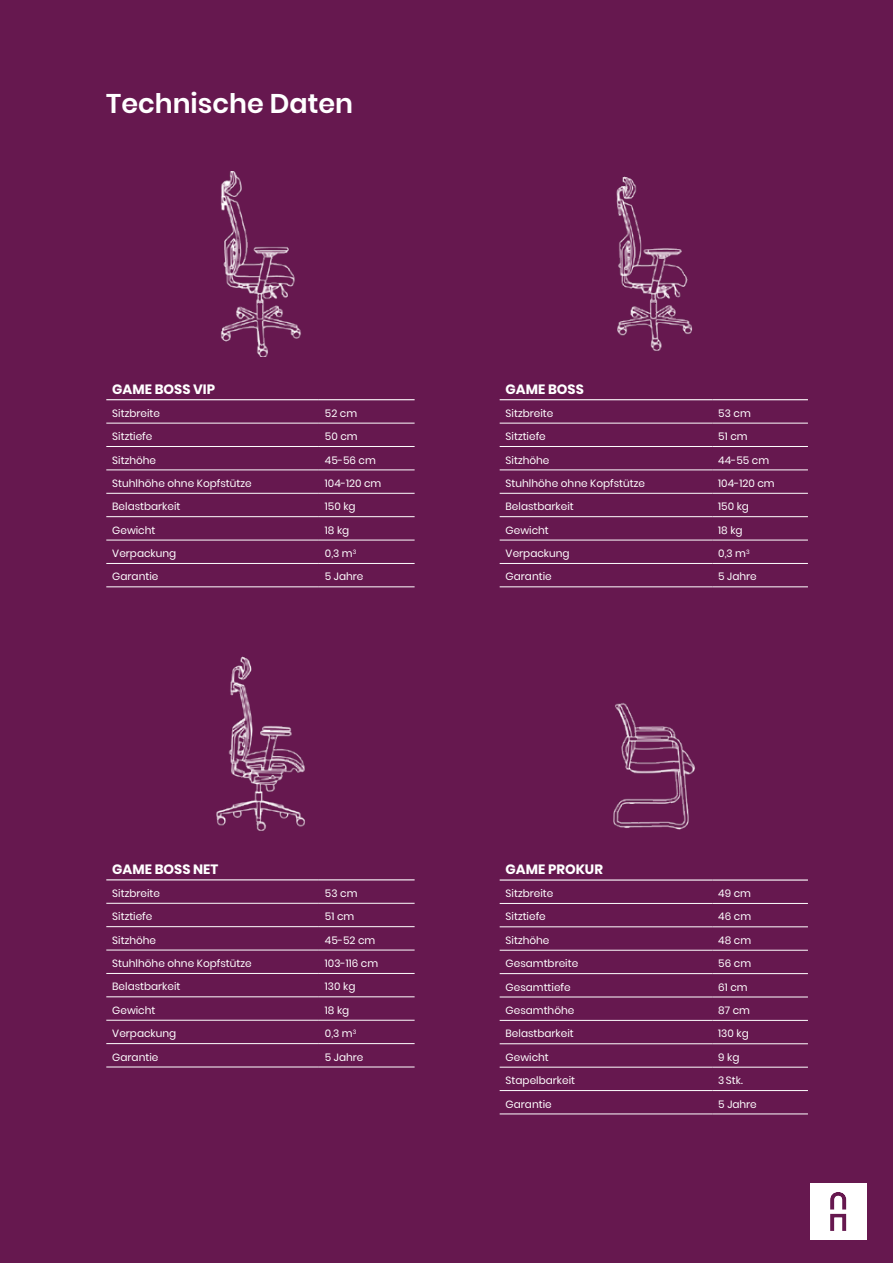
<style>
.page{position:relative;width:893px;height:1263px;background:#66184f}
.page>*{position:absolute;margin:0;border:0;box-sizing:border-box;transform-origin:0 0}
.t1{font:600 27px "Poppins";color:#fff}
.t2{font:700 13.5px "Poppins";color:#fff}
.t3{font:10.5px "Poppins";color:#fff}
</style>
<div class="page">
<svg style="left:106px;top:356px;width:309px;height:232px"></svg>
<hr style="left:106px;top:399px;width:213px;height:1px;background:#fff">
<hr style="left:319px;top:399px;width:96px;height:1px;background:#fff">
<hr style="left:106px;top:423px;width:213px;height:1px;background:#fff">
<hr style="left:319px;top:423px;width:96px;height:1px;background:#fff">
<hr style="left:106px;top:446px;width:213px;height:1px;background:#fff">
<hr style="left:319px;top:446px;width:96px;height:1px;background:#fff">
<hr style="left:106px;top:469px;width:213px;height:1px;background:#fff">
<hr style="left:319px;top:469px;width:96px;height:1px;background:#fff">
<hr style="left:106px;top:493px;width:213px;height:1px;background:#fff">
<hr style="left:319px;top:493px;width:96px;height:1px;background:#fff">
<hr style="left:106px;top:516px;width:213px;height:1px;background:#fff">
<hr style="left:319px;top:516px;width:96px;height:1px;background:#fff">
<hr style="left:106px;top:540px;width:213px;height:1px;background:#fff">
<hr style="left:319px;top:540px;width:96px;height:1px;background:#fff">
<hr style="left:106px;top:563px;width:213px;height:1px;background:#fff">
<hr style="left:319px;top:563px;width:96px;height:1px;background:#fff">
<hr style="left:106px;top:586px;width:213px;height:1px;background:#fff">
<hr style="left:319px;top:586px;width:96px;height:1px;background:#fff">
<img style="left:220px;top:171px;width:81px;height:185px">
<svg style="left:106px;top:880px;width:309px;height:188px"></svg>
<hr style="left:106px;top:879px;width:213px;height:1px;background:#fff">
<hr style="left:319px;top:879px;width:96px;height:1px;background:#fff">
<hr style="left:106px;top:903px;width:213px;height:1px;background:#fff">
<hr style="left:319px;top:903px;width:96px;height:1px;background:#fff">
<hr style="left:106px;top:926px;width:213px;height:1px;background:#fff">
<hr style="left:319px;top:926px;width:96px;height:1px;background:#fff">
<hr style="left:106px;top:950px;width:213px;height:1px;background:#fff">
<hr style="left:319px;top:950px;width:96px;height:1px;background:#fff">
<hr style="left:106px;top:973px;width:213px;height:1px;background:#fff">
<hr style="left:319px;top:973px;width:96px;height:1px;background:#fff">
<hr style="left:106px;top:996px;width:213px;height:1px;background:#fff">
<hr style="left:319px;top:996px;width:96px;height:1px;background:#fff">
<hr style="left:106px;top:1020px;width:213px;height:1px;background:#fff">
<hr style="left:319px;top:1020px;width:96px;height:1px;background:#fff">
<hr style="left:106px;top:1043px;width:213px;height:1px;background:#fff">
<hr style="left:319px;top:1043px;width:96px;height:1px;background:#fff">
<hr style="left:106px;top:1066px;width:213px;height:1px;background:#fff">
<hr style="left:319px;top:1066px;width:96px;height:1px;background:#fff">
<img style="left:216px;top:656px;width:89px;height:175px">
<svg style="left:500px;top:400px;width:308px;height:188px"></svg>
<hr style="left:500px;top:399px;width:212px;height:1px;background:#fff">
<hr style="left:712px;top:399px;width:96px;height:1px;background:#fff">
<hr style="left:500px;top:423px;width:212px;height:1px;background:#fff">
<hr style="left:712px;top:423px;width:96px;height:1px;background:#fff">
<hr style="left:500px;top:446px;width:212px;height:1px;background:#fff">
<hr style="left:712px;top:446px;width:96px;height:1px;background:#fff">
<hr style="left:500px;top:469px;width:212px;height:1px;background:#fff">
<hr style="left:712px;top:469px;width:96px;height:1px;background:#fff">
<hr style="left:500px;top:493px;width:212px;height:1px;background:#fff">
<hr style="left:712px;top:493px;width:96px;height:1px;background:#fff">
<hr style="left:500px;top:516px;width:212px;height:1px;background:#fff">
<hr style="left:712px;top:516px;width:96px;height:1px;background:#fff">
<hr style="left:500px;top:540px;width:212px;height:1px;background:#fff">
<hr style="left:712px;top:540px;width:96px;height:1px;background:#fff">
<hr style="left:500px;top:563px;width:212px;height:1px;background:#fff">
<hr style="left:712px;top:563px;width:96px;height:1px;background:#fff">
<hr style="left:500px;top:586px;width:212px;height:1px;background:#fff">
<hr style="left:712px;top:586px;width:96px;height:1px;background:#fff">
<img style="left:616px;top:176px;width:77px;height:175px">
<svg style="left:500px;top:902px;width:308px;height:165px"></svg>
<hr style="left:500px;top:879px;width:212px;height:2px;background:#fff">
<hr style="left:712px;top:879px;width:96px;height:2px;background:#fff">
<hr style="left:500px;top:1090px;width:212px;height:1px;background:#fff">
<hr style="left:712px;top:1090px;width:96px;height:1px;background:#fff">
<hr style="left:500px;top:903px;width:212px;height:1px;background:#fff">
<hr style="left:712px;top:903px;width:96px;height:1px;background:#fff">
<hr style="left:500px;top:926px;width:212px;height:1px;background:#fff">
<hr style="left:712px;top:926px;width:96px;height:1px;background:#fff">
<hr style="left:500px;top:950px;width:212px;height:1px;background:#fff">
<hr style="left:712px;top:950px;width:96px;height:1px;background:#fff">
<hr style="left:500px;top:973px;width:212px;height:1px;background:#fff">
<hr style="left:712px;top:973px;width:96px;height:1px;background:#fff">
<hr style="left:500px;top:996px;width:212px;height:1px;background:#fff">
<hr style="left:712px;top:996px;width:96px;height:1px;background:#fff">
<hr style="left:500px;top:1020px;width:212px;height:1px;background:#fff">
<hr style="left:712px;top:1020px;width:96px;height:1px;background:#fff">
<hr style="left:500px;top:1043px;width:212px;height:1px;background:#fff">
<hr style="left:712px;top:1043px;width:96px;height:1px;background:#fff">
<hr style="left:500px;top:1067px;width:212px;height:1px;background:#fff">
<hr style="left:712px;top:1067px;width:96px;height:1px;background:#fff">
<hr style="left:500px;top:1113px;width:212px;height:1px;background:#fff">
<hr style="left:712px;top:1113px;width:96px;height:1px;background:#fff">
<img style="left:613px;top:703px;width:82px;height:127px">
<svg style="left:810px;top:1183px;width:56px;height:56px;background:#efe8ed"></svg>
<h1 class="t1" style="left:106px;top:88px;width:248px">Technische Daten</h1>
<p class="t2" style="left:112px;top:381px;width:104px">GAME BOSS VIP</p>
<p class="t3" style="left:112px;top:407px;width:49px">Sitzbreite</p>
<p class="t3" style="left:325px;top:407px;width:34px">52 cm</p>
<p class="t3" style="left:112px;top:430px;width:42px">Sitztiefe</p>
<p class="t3" style="left:325px;top:430px;width:34px">50 cm</p>
<p class="t3" style="left:112px;top:454px;width:45px">Sitzhöhe</p>
<p class="t3" style="left:325px;top:454px;width:53px">45-56 cm</p>
<p class="t3" style="left:112px;top:477px;width:141px">Stuhlhöhe ohne Kopfstütze</p>
<p class="t3" style="left:325px;top:477px;width:58px">104-120 cm</p>
<p class="t3" style="left:112px;top:500px;width:70px">Belastbarkeit</p>
<p class="t3" style="left:325px;top:500px;width:32px">150 kg</p>
<p class="t3" style="left:112px;top:524px;width:45px">Gewicht</p>
<p class="t3" style="left:325px;top:524px;width:26px">18 kg</p>
<p class="t3" style="left:112px;top:547px;width:65px">Verpackung</p>
<p class="t3" style="left:325px;top:547px;width:33px">0,3 m<sup>3</sup></p>
<p class="t3" style="left:112px;top:571px;width:48px">Garantie</p>
<p class="t3" style="left:325px;top:571px;width:40px">5 Jahre</p>
<p class="t2" style="left:112px;top:861px;width:108px">GAME BOSS NET</p>
<p class="t3" style="left:112px;top:887px;width:49px">Sitzbreite</p>
<p class="t3" style="left:325px;top:887px;width:34px">53 cm</p>
<p class="t3" style="left:112px;top:910px;width:42px">Sitztiefe</p>
<p class="t3" style="left:325px;top:910px;width:31px">51 cm</p>
<p class="t3" style="left:112px;top:934px;width:45px">Sitzhöhe</p>
<p class="t3" style="left:325px;top:934px;width:52px">45-52 cm</p>
<p class="t3" style="left:112px;top:957px;width:141px">Stuhlhöhe ohne Kopfstütze</p>
<p class="t3" style="left:325px;top:957px;width:55px">103-116 cm</p>
<p class="t3" style="left:112px;top:981px;width:70px">Belastbarkeit</p>
<p class="t3" style="left:325px;top:981px;width:32px">130 kg</p>
<p class="t3" style="left:112px;top:1004px;width:45px">Gewicht</p>
<p class="t3" style="left:325px;top:1004px;width:26px">18 kg</p>
<p class="t3" style="left:112px;top:1027px;width:65px">Verpackung</p>
<p class="t3" style="left:325px;top:1027px;width:33px">0,3 m<sup>3</sup></p>
<p class="t3" style="left:112px;top:1051px;width:48px">Garantie</p>
<p class="t3" style="left:325px;top:1051px;width:40px">5 Jahre</p>
<p class="t2" style="left:506px;top:381px;width:80px">GAME BOSS</p>
<p class="t3" style="left:506px;top:407px;width:49px">Sitzbreite</p>
<p class="t3" style="left:718px;top:407px;width:34px">53 cm</p>
<p class="t3" style="left:506px;top:430px;width:42px">Sitztiefe</p>
<p class="t3" style="left:718px;top:430px;width:31px">51 cm</p>
<p class="t3" style="left:506px;top:454px;width:45px">Sitzhöhe</p>
<p class="t3" style="left:718px;top:454px;width:53px">44-55 cm</p>
<p class="t3" style="left:506px;top:477px;width:141px">Stuhlhöhe ohne Kopfstütze</p>
<p class="t3" style="left:718px;top:477px;width:58px">104-120 cm</p>
<p class="t3" style="left:506px;top:500px;width:70px">Belastbarkeit</p>
<p class="t3" style="left:718px;top:500px;width:32px">150 kg</p>
<p class="t3" style="left:506px;top:524px;width:45px">Gewicht</p>
<p class="t3" style="left:718px;top:524px;width:26px">18 kg</p>
<p class="t3" style="left:506px;top:547px;width:65px">Verpackung</p>
<p class="t3" style="left:718px;top:547px;width:33px">0,3 m<sup>3</sup></p>
<p class="t3" style="left:506px;top:571px;width:48px">Garantie</p>
<p class="t3" style="left:718px;top:571px;width:40px">5 Jahre</p>
<p class="t2" style="left:506px;top:861px;width:99px">GAME PROKUR</p>
<p class="t3" style="left:506px;top:887px;width:49px">Sitzbreite</p>
<p class="t3" style="left:718px;top:887px;width:34px">49 cm</p>
<p class="t3" style="left:506px;top:911px;width:42px">Sitztiefe</p>
<p class="t3" style="left:718px;top:911px;width:34px">46 cm</p>
<p class="t3" style="left:506px;top:934px;width:45px">Sitzhöhe</p>
<p class="t3" style="left:718px;top:934px;width:34px">48 cm</p>
<p class="t3" style="left:506px;top:957px;width:74px">Gesamtbreite</p>
<p class="t3" style="left:718px;top:957px;width:34px">56 cm</p>
<p class="t3" style="left:506px;top:981px;width:67px">Gesamttiefe</p>
<p class="t3" style="left:718px;top:981px;width:31px">61 cm</p>
<p class="t3" style="left:506px;top:1004px;width:70px">Gesamthöhe</p>
<p class="t3" style="left:718px;top:1004px;width:33px">87 cm</p>
<p class="t3" style="left:506px;top:1028px;width:70px">Belastbarkeit</p>
<p class="t3" style="left:718px;top:1028px;width:32px">130 kg</p>
<p class="t3" style="left:506px;top:1051px;width:45px">Gewicht</p>
<p class="t3" style="left:718px;top:1051px;width:23px">9 kg</p>
<p class="t3" style="left:506px;top:1074px;width:71px">Stapelbarkeit</p>
<p class="t3" style="left:718px;top:1074px;width:26px">3Stk.</p>
<p class="t3" style="left:506px;top:1098px;width:48px">Garantie</p>
<p class="t3" style="left:718px;top:1098px;width:40px">5 Jahre</p>
</div>
